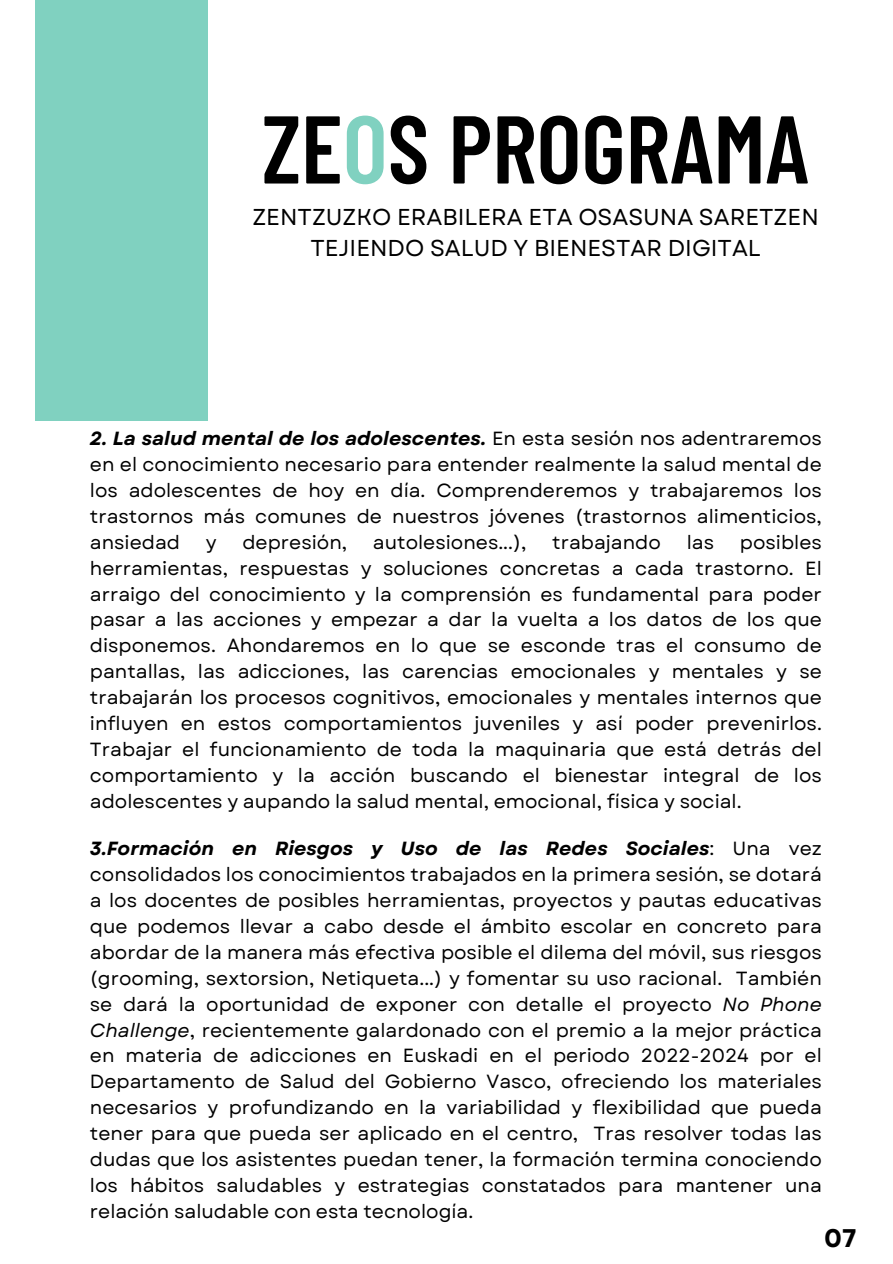
<style>
.page{position:relative;width:893px;height:1264px;background:#fff}
.page>*{position:absolute;margin:0;border:0;box-sizing:border-box;transform-origin:0 0}
.t1{font:600 95.85px "Barlow Condensed";color:#000}
.t2{font:700 25.5px "Garet";color:#000}
.t3{font:22.95px "Garet";color:#000}
.t4{font:19.05px/25.8px "Garet";color:#000;text-align:justify}
.s1{color:#80d1c0}
.s2{font-weight:700;font-style:italic}
.s3{font-style:italic}
</style>
<div class="page">
<div style="left:35px;top:0;width:173px;height:420px;background:#80d1c0"></div>
<p class="t1" style="left:262px;top:88px;width:548px">ZE<span class="s1">O</span>S PROGRAMA</p>
<p class="t3" style="left:252px;top:200px;width:568px">ZENTZUZKO ERABILERA ETA OSASUNA SARETZEN</p>
<p class="t3" style="left:310px;top:232px;width:452px">TEJIENDO SALUD Y BIENESTAR DIGITAL</p>
<p class="t4" style="left:90px;top:426px;width:733px"><span class="s2">2. La salud mental de los adolescentes.</span> En esta sesión nos adentraremos en el conocimiento necesario para entender realmente la salud mental de los adolescentes de hoy en día. Comprenderemos y trabajaremos los trastornos más comunes de nuestros jóvenes (trastornos alimenticios, ansiedad</p>
<p class="t4" style="left:206px;top:529px;width:12px">y</p>
<p class="t4" style="left:242px;top:529px;width:106px">depresión,</p>
<p class="t4" style="left:373px;top:529px;width:155px">autolesiones...),</p>
<p class="t4" style="left:552px;top:529px;width:110px">trabajando</p>
<p class="t4" style="left:686px;top:529px;width:29px">las</p>
<p class="t4" style="left:90px;top:529px;width:733px;text-indent:650px">posibles herramientas, respuestas y soluciones concretas a cada trastorno. El arraigo del conocimiento y la comprensión es fundamental para poder pasar a las acciones y empezar a dar la vuelta a los datos de los que disponemos. Ahondaremos en lo que se esconde tras el consumo de pantallas, las adicciones, las carencias emocionales y mentales y se trabajarán los procesos cognitivos, emocionales y mentales internos que influyen en estos comportamientos juveniles y así poder prevenirlos.<br>Trabajar el funcionamiento de toda la maquinaria que está detrás del comportamiento y la acción buscando el bienestar integral de los adolescentes y aupando la salud mental, emocional, física y social.</p>
<p class="t4" style="left:90px;top:836px;width:733px"><span class="s2">3.Formación en Riesgos y Uso de las Redes Sociales</span>: Una vez consolidados los conocimientos trabajados en la primera sesión, se dotará a los docentes de posibles herramientas, proyectos y pautas educativas que podemos llevar a cabo desde el ámbito escolar en concreto para abordar de la manera más efectiva posible el dilema del móvil, sus riesgos (grooming, sextorsion, Netiqueta...) y fomentar su uso racional. También se dará la oportunidad de exponer con detalle el proyecto <span class="s3">No Phone Challenge</span>, recientemente galardonado con el premio a la mejor práctica en materia de adicciones en Euskadi en el periodo 2022-2024 por el Departamento de Salud del Gobierno Vasco, ofreciendo los materiales necesarios y profundizando en la variabilidad y flexibilidad que pueda tener para que pueda ser aplicado en el centro, Tras resolver todas las dudas que los asistentes puedan tener, la formación termina conociendo los hábitos saludables y estrategias constatados para mantener una relación saludable con esta tecnología.</p>
<p class="t2" style="left:824px;top:1219px;width:34px">07</p>
</div>
